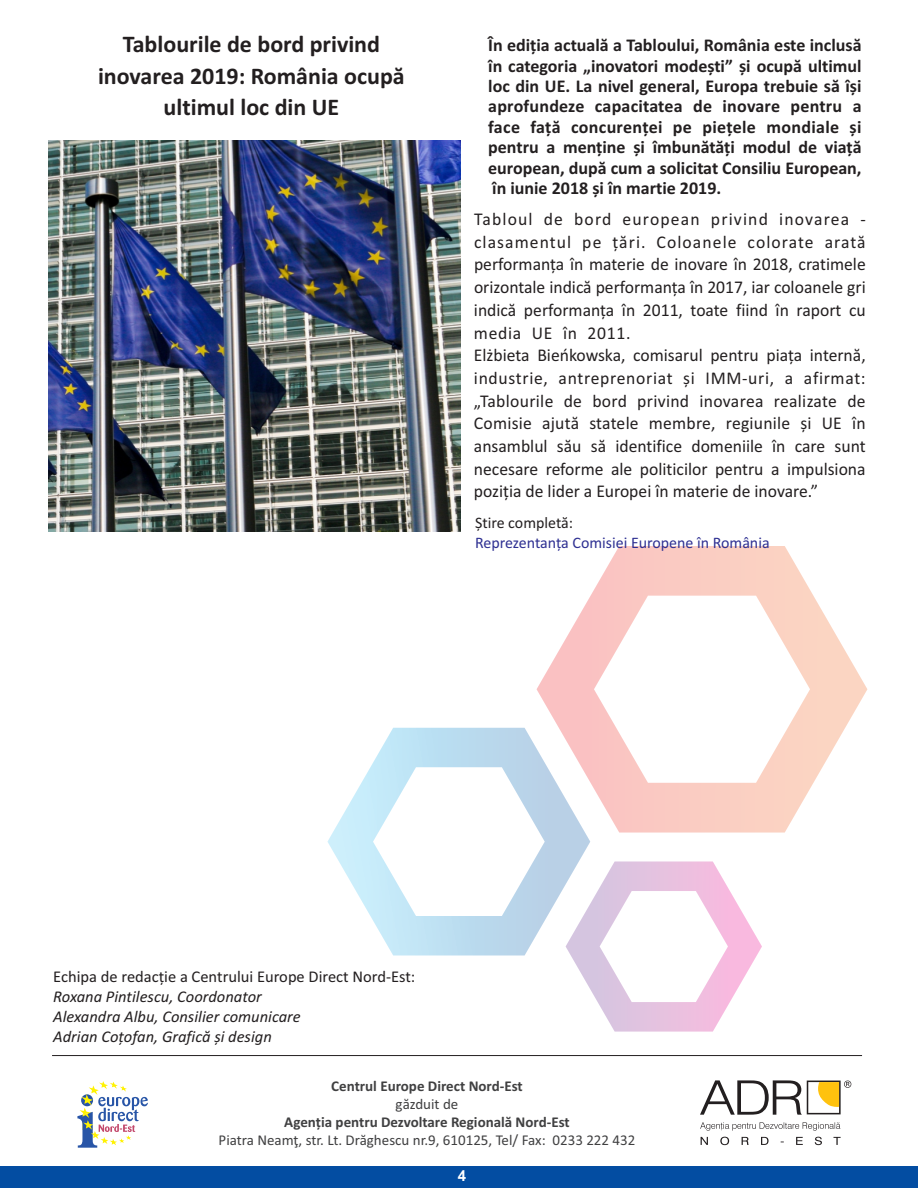
<style>
.page{position:relative;width:918px;height:1188px;background:#fff}
.page>*{position:absolute;margin:0;border:0;box-sizing:border-box;transform-origin:0 0}
.t1{font:700 24px/31.2px "Calibri";color:#231f20;text-align:center}
.t2{font:18px/22.6px "Calibri";color:#231f20}
.t3{font:700 18px/20.4px "Calibri";color:#231f20;text-align:justify}
.t4{font:italic 16.5px/20.1px "Calibri";color:#231f20}
.t5{font:16.5px "Calibri";color:#231f20}
.t6{font:16.05px "Calibri";color:#2e3092}
.t7{font:16.05px "Calibri";color:#231f20}
.t8{font:700 15px "Calibri";color:#404041}
.t9{font:15px "Calibri";color:#404041}
.t10{font:700 15px "Arial";color:#fff}
</style>
<div class="page">
<svg style="left:537px;top:546px;width:330px;height:287px"></svg>
<svg style="left:327px;top:728px;width:263px;height:228px"></svg>
<svg style="left:566px;top:861px;width:196px;height:171px"></svg>
<div style="left:0;top:1166px;width:918px;height:22px;background:#034da2"></div>
<hr style="left:52px;top:1055px;width:810px;height:1px;background:#231f20">
<svg style="left:701px;top:1137px;width:140px;height:8px"></svg>
<svg style="left:700px;top:1122px;width:140px;height:9px"></svg>
<svg style="left:700px;top:1080px;width:151px;height:35px"></svg>
<svg style="left:77px;top:1081px;width:71px;height:67px"></svg>
<img style="left:48px;top:141px;width:412px;height:390px">
<h1 class="t1" style="left:98px;top:31px;width:308px">Tablourile de bord privind inovarea 2019: România ocupă ultimul loc din UE</h1>
<p class="t3" style="left:488px;top:37px;width:375px">În ediția actuală a Tabloului, România este inclusă în categoria „inovatori modești” și ocupă ultimul loc din UE. La nivel general, Europa trebuie să își aprofundeze capacitatea de inovare pentru a face față concurenței pe piețele mondiale și pentru a menține și îmbunătăți modul de viață european, după cum a solicitat Consiliu European, în iunie 2018 și în martie 2019.</p>
<p class="t2" style="left:474px;top:209px;width:393px">Tabloul de bord european privind inovarea - clasamentul pe țări. Coloanele colorate arată performanța în materie de inovare în 2018, cratimele orizontale indică performanța în 2017, iar coloanele gri indică performanța în 2011, toate fiind în raport cu media UE în 2011.<br>Elżbieta Bieńkowska, comisarul pentru piața internă, industrie, antreprenoriat și IMM-uri, a afirmat: „Tablourile de bord privind inovarea realizate de Comisie ajută statele membre, regiunile și UE în ansamblul său să identifice domeniile în care sunt necesare reforme ale politicilor pentru a impulsiona poziția de lider a Europei în materie de inovare.”</p>
<p class="t7" style="left:475px;top:516px;width:100px">Știre completă:</p>
<p class="t6" style="left:475px;top:536px;width:296px">Reprezentanța Comisiei Europene în România</p>
<p class="t5" style="left:53px;top:969px;width:364px">Echipa de redacție a Centrului Europe Direct Nord-Est:</p>
<p class="t4" style="left:53px;top:988px;width:249px">Roxana Pintilescu, Coordonator<br>Alexandra Albu, Consilier comunicare<br>Adrian Coțofan, Grafică și design</p>
<p class="t8" style="left:331px;top:1079px;width:193px">Centrul Europe Direct Nord-Est</p>
<p class="t9" style="left:396px;top:1098px;width:64px">găzduit de</p>
<p class="t8" style="left:284px;top:1116px;width:287px">Agenția pentru Dezvoltare Regională Nord-Est</p>
<p class="t9" style="left:219px;top:1134px;width:418px">Piatra Neamţ, str. Lt. Drăghescu nr.9, 610125, Tel/ Fax: 0233 222 432</p>
<p class="t10" style="left:458px;top:1170px;width:10px">4</p>
</div>
